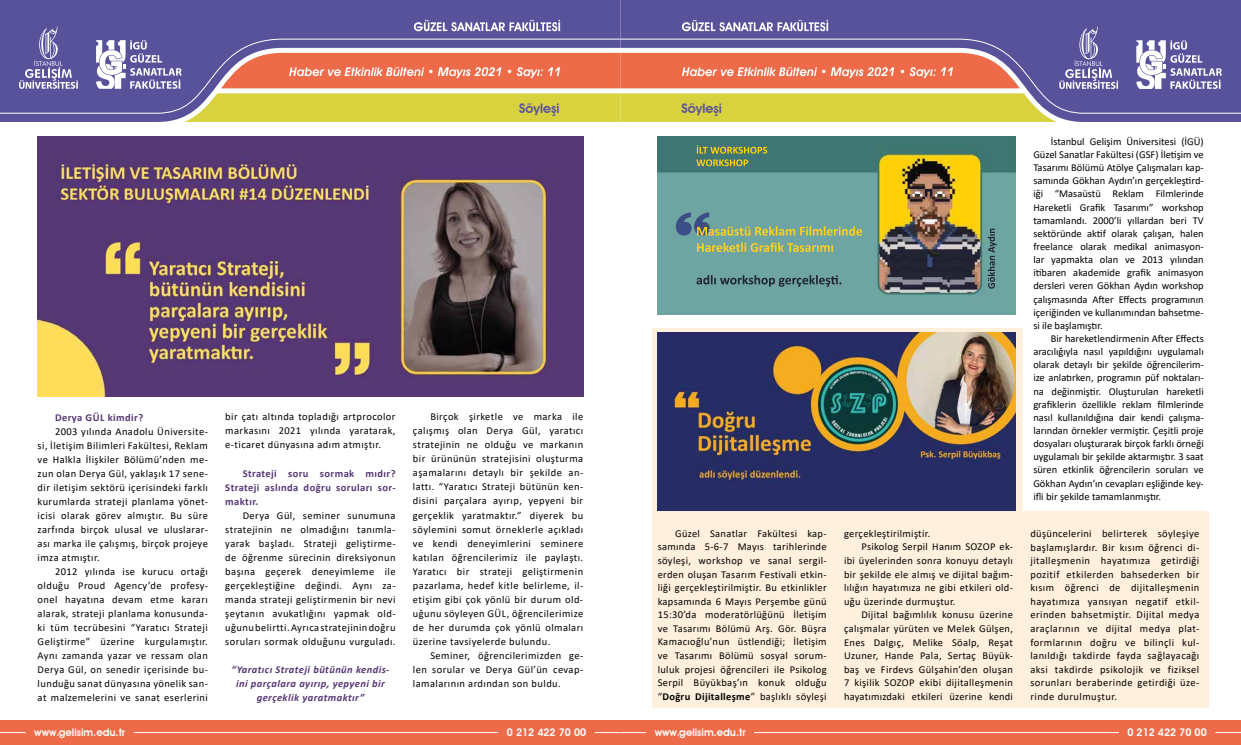
<style>
.page{position:relative;width:1241px;height:745px;background:#fff}
.page>*{position:absolute;margin:0;border:0;box-sizing:border-box;transform-origin:0 0}
.t1{font:600 13.12px "Avant Garde IT Cby BT";color:#58529c}
.t2{font:10.5px/14px "Calibri";letter-spacing:.03em;color:#000;text-align:justify}
.t3{font:italic 700 10.5px/14px "Calibri";letter-spacing:.04em;color:#563775;text-align:center}
.t4{font:700 10.5px/14px "Calibri";letter-spacing:.04em;color:#563775;text-align:justify}
.t5{font:600 10.5px "Avant Garde IT Cby BT";color:#fff}
.s1{font-weight:700}
</style>
<div class="page">
<div style="left:0;top:0;width:620px;height:122px;background:#58529b"></div>
<div style="left:0;top:38px;width:96px;height:76px;background:#58529b"></div>
<div style="left:620px;top:0;width:620px;height:122px;background:#58529b"></div>
<div style="left:1117px;top:38px;width:123px;height:76px;background:#58529b"></div>
<img style="left:38px;top:136px;width:545px;height:260px">
<img style="left:657px;top:136px;width:358px;height:179px">
<svg style="left:696px;top:145px;width:71px;height:8px"></svg>
<svg style="left:696px;top:159px;width:52px;height:7px"></svg>
<svg style="left:987px;top:228px;width:9px;height:60px"></svg>
<svg style="left:675px;top:212px;width:187px;height:23px;background:#7ba18d"></svg>
<svg style="left:697px;top:242px;width:135px;height:10px"></svg>
<svg style="left:696px;top:275px;width:145px;height:11px;background:#547a7d"></svg>
<div style="left:651px;top:327px;width:370px;height:380px;background:#fff0dd"></div>
<img style="left:657px;top:332px;width:358px;height:178px">
<div style="left:1015px;top:511px;width:192px;height:196px;background:#fff0dd"></div>
<div style="left:0;top:719px;width:620px;height:25px;background:#ed6b49"></div>
<hr style="left:134px;top:731px;width:364px;height:1px;background:#fff">
<div style="left:620px;top:719px;width:620px;height:25px;background:#ed6b49"></div>
<hr style="left:754px;top:731px;width:364px;height:1px;background:#fff">
<svg style="left:19px;top:27px;width:59px;height:62px;background:#7671ad"></svg>
<svg style="left:1136px;top:40px;width:85px;height:49px"></svg>
<svg style="left:96px;top:20px;width:1021px;height:102px;background:#b28e80"></svg>
<p class="t1" style="left:519px;top:100px;width:42px">Söyleşi</p>
<p class="t4" style="left:55px;top:409px;width:90px">Derya GÜL kimdir?</p>
<p class="t2" style="left:38px;top:423px;width:172px;text-indent:17px">2003 yılında Anadolu Üniversite&shy;si, İletişim Bilimleri Fakültesi, Reklam ve Halkla İlişkiler Bölümü’nden me&shy;zun olan Derya Gül, yaklaşık 17 sene&shy;dir iletişim sektörü içerisindeki farklı kurumlarda strateji planlama yönet&shy;icisi olarak görev almıştır. Bu süre zarfında birçok ulusal ve uluslarar&shy;ası marka ile çalışmış, birçok projeye imza atmıştır.</p>
<p class="t2" style="left:38px;top:563px;width:172px;text-indent:17px">2012 yılında ise kurucu ortağı olduğu Proud Agency’de profesy&shy;onel hayatına devam etme kararı alarak, strateji planlama konusunda&shy;ki tüm tecrübesini “Yaratıcı Strateji Geliştirme” üzerine kurgulamıştır.<br>Aynı zamanda yazar ve ressam olan Derya Gül, on senedir içerisinde bu&shy;lunduğu sanat dünyasına yönelik san&shy;at malzemelerini ve sanat eserlerini</p>
<p class="t2" style="left:225px;top:409px;width:172px">bir çatı altında topladığı artprocolor markasını 2021 yılında yaratarak, e-ticaret dünyasına adım atmıştır.</p>
<p class="t4" style="left:225px;top:465px;width:172px;text-indent:17px">Strateji soru sormak mıdır?<br>Strateji aslında doğru soruları sor&shy;maktır.</p>
<p class="t2" style="left:225px;top:507px;width:172px;text-indent:17px">Derya Gül, seminer sunumuna stratejinin ne olmadığını tanımla&shy;yarak başladı. Strateji geliştirme&shy;de öğrenme sürecinin direksiyonun başına geçerek deneyimleme ile gerçekleştiğine değindi. Aynı za&shy;manda strateji geliştirmenin bir nevi şeytanın avukatlığını yapmak old&shy;uğunu belirtti. Ayrıca stratejinin doğru soruları sormak olduğunu vurguladı.</p>
<p class="t3" style="left:231px;top:661px;width:159px">“Yaratıcı Strateji bütünün kendis&shy;ini parçalara ayırıp, yepyeni bir gerçeklik yaratmaktır”</p>
<p class="t2" style="left:413px;top:409px;width:172px;text-indent:17px">Birçok şirketle ve marka ile çalışmış olan Derya Gül, yaratıcı stratejinin ne olduğu ve markanın bir ürününün stratejisini oluşturma aşamalarını detaylı bir şekilde an&shy;lattı. “Yaratıcı Strateji bütünün ken&shy;disini parçalara ayırıp, yepyeni bir gerçeklik yaratmaktır.” diyerek bu söylemini somut örneklerle açıkladı ve kendi deneyimlerini seminere katılan öğrencilerimiz ile paylaştı.<br>Yaratıcı bir strateji geliştirmenin pazarlama, hedef kitle belirleme, il&shy;etişim gibi çok yönlü bir durum old&shy;uğunu söyleyen GÜL, öğrencilerimize de her durumda çok yönlü olmaları üzerine tavsiyelerde bulundu.</p>
<p class="t2" style="left:413px;top:647px;width:172px;text-indent:17px">Seminer, öğrencilerimizden ge&shy;len sorular ve Derya Gül’ün cevap&shy;lamalarının ardından son buldu.</p>
<p class="t1" style="left:681px;top:100px;width:42px">Söyleşi</p>
<p class="t2" style="left:657px;top:526px;width:170px;line-height:13.6px;text-indent:17px">Güzel Sanatlar Fakültesi kap&shy;samında 5-6-7 Mayıs tarihlerinde söyleşi, workshop ve sanal sergil&shy;erden oluşan Tasarım Festivali etkin&shy;liği gerçekleştirilmiştir. Bu etkinlikler kapsamında 6 Mayıs Perşembe günü 15:30’da moderatörlüğünü İletişim ve Tasarımı Bölümü Arş. Gör. Büşra Kamacıoğlu’nun üstlendiği; İletişim ve Tasarımı Bölümü sosyal sorum&shy;luluk projesi öğrencileri ile Psikolog Serpil Büyükbaş’ın konuk olduğu “<span class="s1">Doğru Dijitalleşme</span>” başlıklı söyleşi</p>
<p class="t2" style="left:844px;top:525px;width:88px">gerçekleştirilmiştir.</p>
<p class="t2" style="left:861px;top:539px;width:153px">Psikolog Serpil Hanım SOZOP ek-</p>
<p class="t2" style="left:844px;top:553px;width:170px">ibi üyelerinden sonra konuyu detaylı</p>
<p class="t2" style="left:844px;top:566px;width:170px">bir şekilde ele almış ve dijital bağım-</p>
<p class="t2" style="left:844px;top:580px;width:170px">lılığın hayatımıza ne gibi etkileri old-</p>
<p class="t2" style="left:844px;top:593px;width:113px">uğu üzerinde durmuştur.</p>
<p class="t2" style="left:861px;top:607px;width:153px">Dijital bağımlılık konusu üzerine</p>
<p class="t2" style="left:844px;top:620px;width:170px">çalışmalar yürüten ve Melek Gülşen,</p>
<p class="t2" style="left:844px;top:634px;width:170px">Enes Dalgıç, Melike Söalp, Reşat</p>
<p class="t2" style="left:844px;top:648px;width:170px">Uzuner, Hande Pala, Sertaç Büyük-</p>
<p class="t2" style="left:844px;top:661px;width:170px">baş ve Firdevs Gülşahin’den oluşan</p>
<p class="t2" style="left:844px;top:675px;width:170px">7 kişilik SOZOP ekibi dijitalleşmenin</p>
<p class="t2" style="left:844px;top:688px;width:170px">hayatımızdaki etkileri üzerine kendi</p>
<p class="t2" style="left:1033px;top:134px;width:172px;line-height:13.1px;text-indent:17px">İstanbul Gelişim Üniversitesi (İGÜ)<br>Güzel Sanatlar Fakültesi (GSF) İletişim ve Tasarımı Bölümü Atölye Çalışmaları kap&shy;samında Gökhan Aydın’ın gerçekleştird&shy;iği “Masaüstü Reklam Filmlerinde Hareketli Grafik Tasarımı” workshop tamamlandı. 2000’li yıllardan beri TV sektöründe aktif olarak çalışan, halen freelance olarak medikal animasyon&shy;lar yapmakta olan ve 2013 yılından itibaren akademide grafik animasyon dersleri veren Gökhan Aydın workshop çalışmasında After Effects programının içeriğinden ve kullanımından bahsetme&shy;si ile başlamıştır.</p>
<p class="t2" style="left:1033px;top:331px;width:172px;line-height:13.1px;text-indent:17px">Bir hareketlendirmenin After Effects aracılığıyla nasıl yapıldığını uygulamalı olarak detaylı bir şekilde öğrencilerim&shy;ize anlatırken, programın püf noktaları&shy;na değinmiştir. Oluşturulan hareketli grafiklerin özellikle reklam filmlerinde nasıl kullanıldığına dair kendi çalışma&shy;larından örnekler vermiştir. Çeşitli proje dosyaları oluşturarak birçok farklı örneği uygulamalı bir şekilde aktarmıştır. 3 saat süren etkinlik öğrencilerin soruları ve Gökhan Aydın’ın cevapları eşliğinde key&shy;ifli bir şekilde tamamlanmıştır.</p>
<p class="t2" style="left:1030px;top:526px;width:170px;line-height:13.6px">düşüncelerini belirterek söyleşiye başlamışlardır. Bir kısım öğrenci di&shy;jitalleşmenin hayatımıza getirdiği pozitif etkilerden bahsederken bir kısım öğrenci de dijitalleşmenin hayatımıza yansıyan negatif etkil&shy;erinden bahsetmiştir. Dijital medya araçlarının ve dijital medya plat&shy;formlarının doğru ve bilinçli kul&shy;lanıldığı takdirde fayda sağlayacağı aksi takdirde psikolojik ve fiziksel sorunları beraberinde getirdiği üze&shy;rinde durulmuştur.</p>
<p class="t5" style="left:34px;top:725px;width:92px">www.gelisim.edu.tr</p>
<p class="t5" style="left:507px;top:725px;width:81px">0 212 422 70 00</p>
<p class="t5" style="left:654px;top:725px;width:92px">www.gelisim.edu.tr</p>
<p class="t5" style="left:1127px;top:725px;width:81px">0 212 422 70 00</p>
</div>
